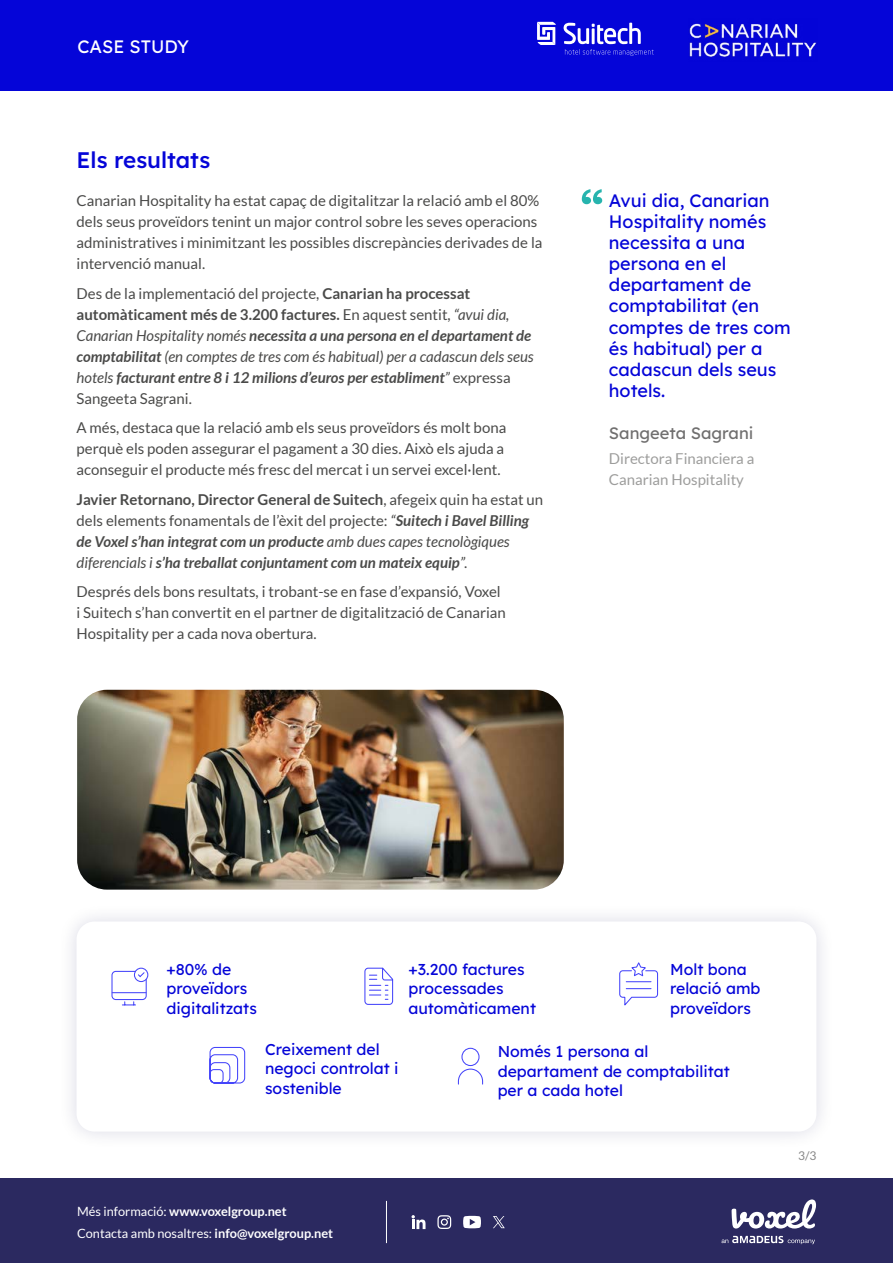
<style>
.page{position:relative;width:893px;height:1263px;background:#fff}
.page>*{position:absolute;margin:0;border:0;box-sizing:border-box;transform-origin:0 0}
.t1{font:22.5px "Lexend Deca";color:#0505d8}
.t2{font:18px/21px "Lexend Deca";color:#0505d8}
.t3{font:18px "Lexend Deca";color:#fff}
.t4{font:16.5px "Lexend Deca";color:#706f6f}
.t5{font:15.75px/19.5px "Lexend Deca";color:#0505d8}
.t6{font:italic 700 15px/21px "Lato";color:#4a4a49}
.t7{font:15px/21px "Lato";color:#4a4a49}
.t8{font:15px/21px "Lato";color:#9d9d9c}
.t9{font:700 12.75px/22.5px "Lato";color:#fff}
.t10{font:12px "Lato";color:#878787}
.s1{font-weight:400;font-style:normal}
.s2{font-style:normal}
.s3{font-weight:400}
</style>
<div class="page">
<div style="left:57px;top:902px;width:779px;height:248px;background:#fafafb"></div>
<div style="left:77px;top:921px;width:739px;height:210px;background:#fff;border-radius:18px"></div>
<div style="left:0;top:1179px;width:893px;height:84px;background:#2b2960"></div>
<hr style="left:386px;top:1201px;width:1px;height:42px;background:#fff">
<svg style="left:582px;top:189px;width:20px;height:15px"></svg>
<div style="left:0;top:0;width:893px;height:90px;background:#0505d8"></div>
<div style="left:111px;top:971px;width:36px;height:29px;border:1px solid #4545fa;border-radius:4px"></div>
<hr style="left:112px;top:992px;width:34px;height:1px;background:#4545fa">
<svg style="left:122px;top:1002px;width:14px;height:3px"></svg>
<div style="left:134px;top:968px;width:14px;height:14px;border:1px solid #4545fa;border-radius:50%"></div>
<svg style="left:137px;top:971px;width:9px;height:7px"></svg>
<svg style="left:209px;top:1046px;width:37px;height:38px"></svg>
<svg style="left:457px;top:1047px;width:27px;height:38px"></svg>
<svg style="left:364px;top:967px;width:30px;height:38px"></svg>
<svg style="left:619px;top:962px;width:40px;height:44px"></svg>
<svg style="left:732px;top:1199px;width:84px;height:29px"></svg>
<svg style="left:721px;top:1236px;width:94px;height:8px"></svg>
<img style="left:689px;top:23px;width:128px;height:36px">
<svg style="left:537px;top:22px;width:19px;height:23px"></svg>
<svg style="left:564px;top:23px;width:90px;height:33px"></svg>
<img style="left:77px;top:690px;width:487px;height:200px">
<svg style="left:411px;top:1215px;width:14px;height:14px"></svg>
<svg style="left:437px;top:1215px;width:14px;height:14px"></svg>
<svg style="left:463px;top:1216px;width:18px;height:12px"></svg>
<svg style="left:493px;top:1216px;width:12px;height:12px"></svg>
<p class="t3" style="left:77px;top:34px;width:113px">CASE STUDY</p>
<h1 class="t1" style="left:77px;top:144px;width:135px">Els resultats</h1>
<p class="t7" style="left:77px;top:190px;width:467px">Canarian Hospitality ha estat capaç de digitalitzar la relació amb el 80% dels seus proveïdors tenint un major control sobre les seves operacions administratives i minimitzant les possibles discrepàncies derivades de la intervenció manual.</p>
<p class="t6" style="left:77px;top:283px;width:459px"><span class="s1">Des de la implementació del projecte,</span> <span class="s2">Canarian ha processat automàticament més de 3.200 factures.</span> <span class="s1">En aquest sentit,</span> <span class="s3">“avui dia, Canarian Hospitality només</span> necessita a una persona en el departament de comptabilitat <span class="s3">(en comptes de tres com és habitual) per a cadascun dels seus hotels</span> facturant entre 8 i 12 milions d’euros per establiment<span class="s3">”</span> <span class="s1">expressa Sangeeta Sagrani.</span></p>
<p class="t7" style="left:77px;top:417px;width:431px">A més, destaca que la relació amb els seus proveïdors és molt bona perquè els poden assegurar el pagament a 30 dies. Això els ajuda a aconseguir el producte més fresc del mercat i un servei excel·lent.</p>
<p class="t6" style="left:77px;top:489px;width:468px"><span class="s2">Javier Retornano, Director General de Suitech</span><span class="s1">, afegeix quin ha estat un dels elements fonamentals de l’èxit del projecte:</span> <span class="s3">“</span>Suitech i Bavel Billing de Voxel s’han integrat com un producte <span class="s3">amb dues capes tecnològiques diferencials i</span> s’ha treballat conjuntament com un mateix equip<span class="s3">”.</span></p>
<p class="t7" style="left:77px;top:581px;width:431px">Després dels bons resultats, i trobant-se en fase d’expansió, Voxel i Suitech s’han convertit en el partner de digitalització de Canarian<br>Hospitality per a cada nova obertura.</p>
<p class="t2" style="left:609px;top:189px;width:183px">Avui dia, Canarian<br>Hospitality només necessita a una persona en el departament de comptabilitat (en comptes de tres com és habitual) per a cadascun dels seus hotels.</p>
<p class="t4" style="left:609px;top:421px;width:146px">Sangeeta Sagrani</p>
<p class="t8" style="left:609px;top:448px;width:147px">Directora Financiera a<br>Canarian Hospitality</p>
<p class="t5" style="left:166px;top:958px;width:92px">+80% de proveïdors digitalitzats</p>
<p class="t5" style="left:409px;top:958px;width:129px">+3.200 factures processades automàticament</p>
<p class="t5" style="left:670px;top:958px;width:92px">Molt bona relació amb proveïdors</p>
<p class="t5" style="left:265px;top:1038px;width:135px">Creixement del negoci controlat i sostenible</p>
<p class="t9" style="left:77px;top:1199px;width:257px"><span class="s3">Més informació:</span> www.voxelgroup.net<br><span class="s3">Contacta amb nosaltres:</span> info@voxelgroup.net</p>
<p class="t5" style="left:498px;top:1041px;width:234px">Només 1 persona al departament de comptabilitat per a cada hotel</p>
<p class="t10" style="left:798px;top:1149px;width:20px">3/3</p>
</div>
